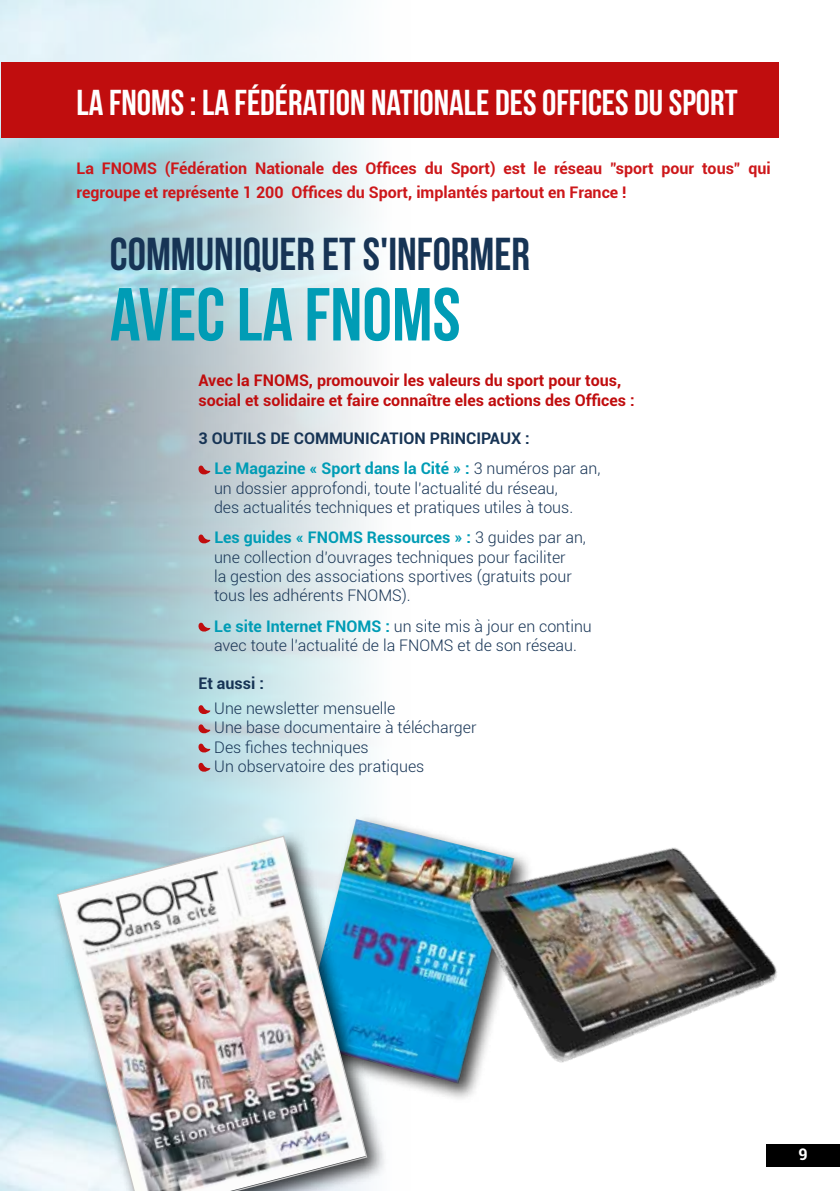
<style>
.page{position:relative;width:840px;height:1191px;background:#fff}
.page>*{position:absolute;margin:0;border:0;box-sizing:border-box;transform-origin:0 0}
.t1{font:74.8px "Bebas Neue";color:#009cb5}
.t2{font:46px "Bebas Neue";color:#173455}
.t3{font:36px "Bebas Neue";color:#fff}
.t4{font:300 16px/19.2px "Roboto";color:#173455}
.t5{font:700 16px/24px "Roboto";color:#cd171a}
.t6{font:700 16px/19.2px "Roboto";color:#c00d0e}
.t7{font:700 16px/30.6px "Roboto";color:#173455}
.t8{font:700 16px "Roboto";color:#fff}
.s1{color:#009cb5}
.s2{font-weight:300}
.s3{font-weight:700;color:#009cb5}
</style>
<div class="page">
<img style="left:0;top:0;width:369px;height:1191px">
<svg style="left:198px;top:465px;width:12px;height:11px"></svg>
<svg style="left:198px;top:534px;width:12px;height:11px"></svg>
<svg style="left:198px;top:622px;width:12px;height:11px"></svg>
<svg style="left:198px;top:704px;width:12px;height:11px"></svg>
<svg style="left:198px;top:723px;width:12px;height:11px"></svg>
<svg style="left:198px;top:743px;width:12px;height:11px"></svg>
<svg style="left:198px;top:762px;width:12px;height:11px"></svg>
<div style="left:51px;top:829px;width:338px;height:362px;background:#000;opacity:.75"></div>
<img style="left:56px;top:834px;width:312px;height:357px">
<img style="left:385px;top:822px;width:454px;height:357px">
<div style="left:1px;top:62px;width:777px;height:76px;background:#c00d0e"></div>
<h3 class="t3" style="left:77px;top:83px;width:662px">LA FNOMS : LA FÉDÉRATION NATIONALE DES OFFICES DU SPORT</h3>
<p class="t5" style="left:77px;top:156px;width:695px">La FNOMS (Fédération Nationale des Offices du Sport) est le réseau "sport pour tous" qui regroupe et représente 1 200 Offices du Sport, implantés partout en France !</p>
<h2 class="t2" style="left:110px;top:229px;width:421px">COMMUNIQUER ET S'INFORMER</h2>
<h1 class="t1" style="left:110px;top:273px;width:352px">AVEC LA FNOMS</h1>
<p class="t6" style="left:198px;top:370px;width:437px">Avec la FNOMS, promouvoir les valeurs du sport pour tous, social et solidaire et faire connaître eles actions des Offices :</p>
<p class="t7" style="left:214px;top:422px;width:387px;text-indent:-16px">3 OUTILS DE COMMUNICATION PRINCIPAUX :<br><span class="s1">Le Magazine « Sport dans la Cité » :</span> <span class="s2">3 numéros par an,</span></p>
<p class="t4" style="left:214px;top:478px;width:360px">un dossier approfondi, toute l’actualité du réseau, des actualités techniques et pratiques utiles à tous.</p>
<p class="t4" style="left:214px;top:527px;width:373px"><span class="s3">Les guides « FNOMS Ressources » :</span> 3 guides par an, une collection d’ouvrages techniques pour faciliter<br>la gestion des associations sportives (gratuits pour tous les adhérents FNOMS).</p>
<p class="t4" style="left:214px;top:616px;width:379px"><span class="s3">Le site Internet FNOMS :</span> un site mis à jour en continu avec toute l’actualité de la FNOMS et de son réseau.</p>
<p class="t7" style="left:198px;top:667px;width:67px">Et aussi :</p>
<p class="t4" style="left:214px;top:698px;width:264px">Une newsletter mensuelle<br>Une base documentaire à télécharger<br>Des fiches techniques<br>Un observatoire des pratiques</p>
<p class="t8" style="left:798px;top:1143px;width:11px">9</p>
</div>
